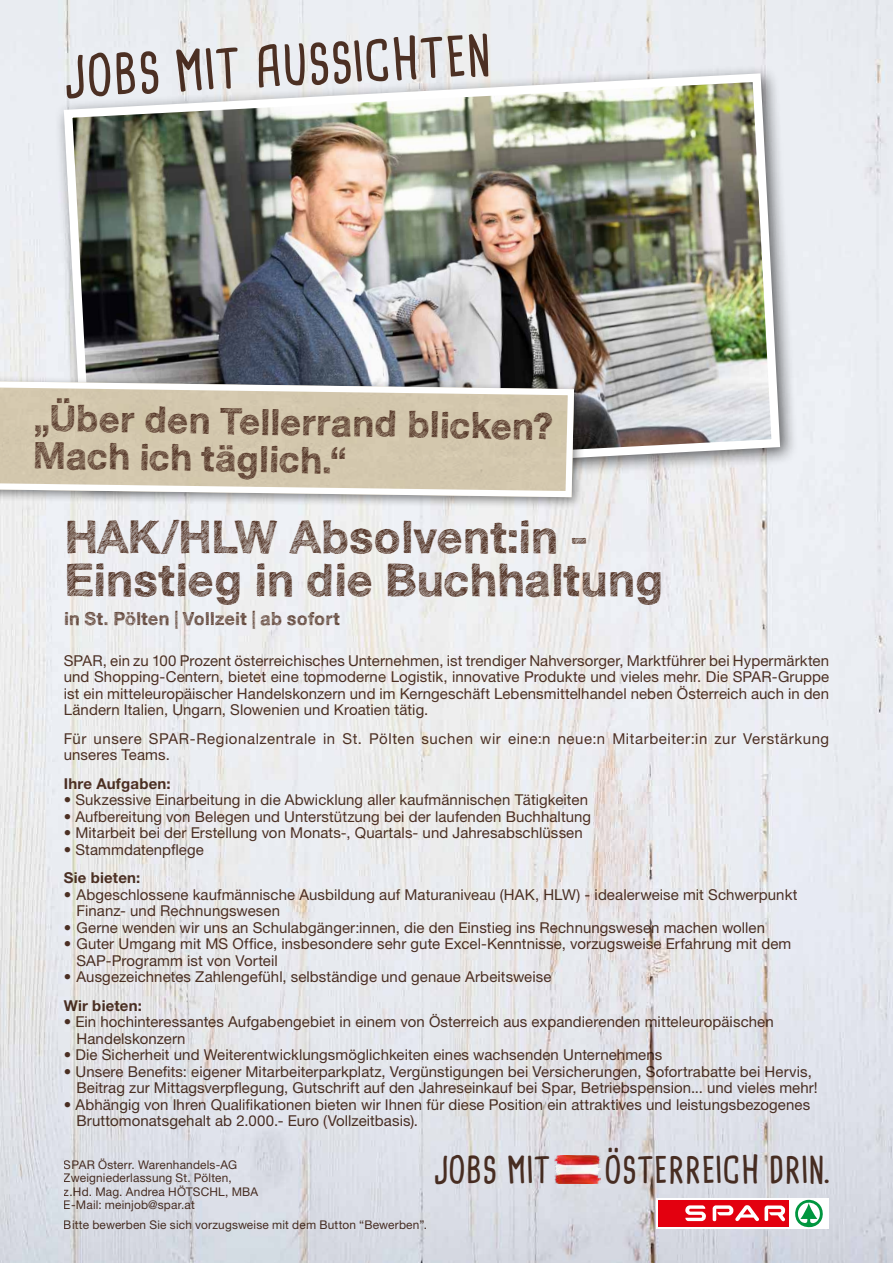
<style>
.page{position:relative;width:893px;height:1263px;background:#fff}
.page>*{position:absolute;margin:0;border:0;box-sizing:border-box;transform-origin:0 0}
.t1{font:700 54px "Cardenio Modern";color:#533426}
.t2{font:700 45px/43px "Sketchetica";letter-spacing:.01em;color:#533426}
.t3{font:700 36.3px/37.5px "Sketchetica";color:#533426}
.t4{font:700 35.85px "Cardenio Modern";color:#533426}
.t5{font:700 18px "Sketchetica";letter-spacing:.01em;color:#533426}
.t6{font:15px/16.5px "Helvetica Neue LT Std";letter-spacing:.005em;color:#533426}
.t7{font:15px/16.5px "Helvetica Neue LT Std";letter-spacing:.035em;color:#533426}
.t8{font:700 15px "Helvetica Neue LT Std";letter-spacing:.015em;color:#533426}
.t9{font:12px/13.5px "Helvetica Neue LT Std";letter-spacing:.015em;color:#533426}
</style>
<div class="page">
<img style="left:1px;top:0;width:892px;height:1263px">
<div style="left:54px;top:64px;width:744px;height:437px;background:#000;opacity:.6"></div>
<img style="left:59px;top:69px;width:725px;height:419px">
<div style="left:656px;top:1198px;width:173px;height:31px;background:#fff"></div>
<div style="left:658px;top:1200px;width:131px;height:27px;background:#e3000f"></div>
<svg style="left:795px;top:1199px;width:28px;height:28px"></svg>
<svg style="left:685px;top:1205px;width:21px;height:16px"></svg>
<svg style="left:713px;top:1205px;width:73px;height:17px"></svg>
<img style="left:554px;top:1155px;width:46px;height:28px">
<div style="left:0;top:375px;width:586px;height:134px;background:#000;opacity:.45"></div>
<svg style="left:0;top:378px;width:577px;height:122px;background:#d0c7b3"></svg>
<h1 class="t1" style="left:62px;top:41px;width:429px;rotate:-3deg">JOBS MIT AUSSICHTEN</h1>
<h3 class="t3" style="left:33px;top:398px;width:521px;rotate:1deg">„Über den Tellerrand blicken?<br>Mach ich täglich.“</h3>
<h2 class="t2" style="left:64px;top:514px;width:600px">HAK/HLW Absolvent:in -<br>Einstieg in die Buchhaltung</h2>
<p class="t5" style="left:64px;top:608px;width:277px">in St. Pölten | Vollzeit | ab sofort</p>
<p class="t6" style="left:64px;top:652px;width:767px;text-align:justify">SPAR, ein zu 100 Prozent österreichisches Unternehmen, ist trendiger Nahversorger, Marktführer bei Hypermärkten und Shopping-Centern, bietet eine topmoderne Logistik, innovative Produkte und vieles mehr. Die SPAR-Gruppe ist ein mitteleuropäischer Handelskonzern und im Kerngeschäft Lebensmittelhandel neben Österreich auch in den Ländern Italien, Ungarn, Slowenien und Kroatien tätig.</p>
<p class="t7" style="left:64px;top:730px;width:767px">Für unsere SPAR-Regionalzentrale in St. Pölten suchen wir eine:n neue:n Mitarbeiter:in zur Verstärkung unseres Teams.</p>
<p class="t8" style="left:64px;top:774px;width:108px">Ihre Aufgaben:</p>
<p class="t6" style="left:64px;top:791px;width:526px">• Sukzessive Einarbeitung in die Abwicklung aller kaufmännischen Tätigkeiten</p>
<p class="t6" style="left:64px;top:808px;width:529px">• Aufbereitung von Belegen und Unterstützung bei der laufenden Buchhaltung</p>
<p class="t6" style="left:64px;top:824px;width:520px">• Mitarbeit bei der Erstellung von Monats-, Quartals- und Jahresabschlüssen</p>
<p class="t6" style="left:64px;top:841px;width:142px">• Stammdatenpflege</p>
<p class="t8" style="left:64px;top:868px;width:78px">Sie bieten:</p>
<p class="t6" style="left:77px;top:886px;width:723px;text-indent:-13px">• Abgeschlossene kaufmännische Ausbildung auf Maturaniveau (HAK, HLW) - idealerweise mit Schwerpunkt<br>Finanz- und Rechnungswesen</p>
<p class="t6" style="left:64px;top:919px;width:703px">• Gerne wenden wir uns an Schulabgänger:innen, die den Einstieg ins Rechnungswesen machen wollen</p>
<p class="t6" style="left:77px;top:935px;width:716px;text-indent:-13px">• Guter Umgang mit MS Office, insbesondere sehr gute Excel-Kenntnisse, vorzugsweise Erfahrung mit dem<br>SAP-Programm ist von Vorteil</p>
<p class="t6" style="left:64px;top:968px;width:489px">• Ausgezeichnetes Zahlengefühl, selbständige und genaue Arbeitsweise</p>
<p class="t8" style="left:64px;top:996px;width:80px">Wir bieten:</p>
<p class="t6" style="left:77px;top:1013px;width:699px;text-indent:-13px">• Ein hochinteressantes Aufgabengebiet in einem von Österreich aus expandierenden mitteleuropäischen<br>Handelskonzern</p>
<p class="t6" style="left:64px;top:1046px;width:600px">• Die Sicherheit und Weiterentwicklungsmöglichkeiten eines wachsenden Unternehmens</p>
<p class="t6" style="left:77px;top:1063px;width:743px;text-indent:-13px">• Unsere Benefits: eigener Mitarbeiterparkplatz, Vergünstigungen bei Versicherungen, Sofortrabatte bei Hervis,<br>Beitrag zur Mittagsverpflegung, Gutschrift auf den Jahreseinkauf bei Spar, Betriebspension... und vieles mehr!</p>
<p class="t6" style="left:77px;top:1096px;width:735px;text-indent:-13px">• Abhängig von Ihren Qualifikationen bieten wir Ihnen für diese Position ein attraktives und leistungsbezogenes<br>Bruttomonatsgehalt ab 2.000.- Euro (Vollzeitbasis).</p>
<p class="t9" style="left:64px;top:1158px;width:196px">SPAR Österr. Warenhandels-AG<br>Zweigniederlassung St. Pölten, z.Hd. Mag. Andrea HÖTSCHL, MBA<br>E-Mail: meinjob@spar.at</p>
<p class="t9" style="left:64px;top:1218px;width:365px">Bitte bewerben Sie sich vorzugsweise mit dem Button “Bewerben”.</p>
<h3 class="t4" style="left:433px;top:1146px;width:119px">JOBS MIT</h3>
<h3 class="t4" style="left:604px;top:1146px;width:228px">ÖSTERREICH DRIN.</h3>
</div>
